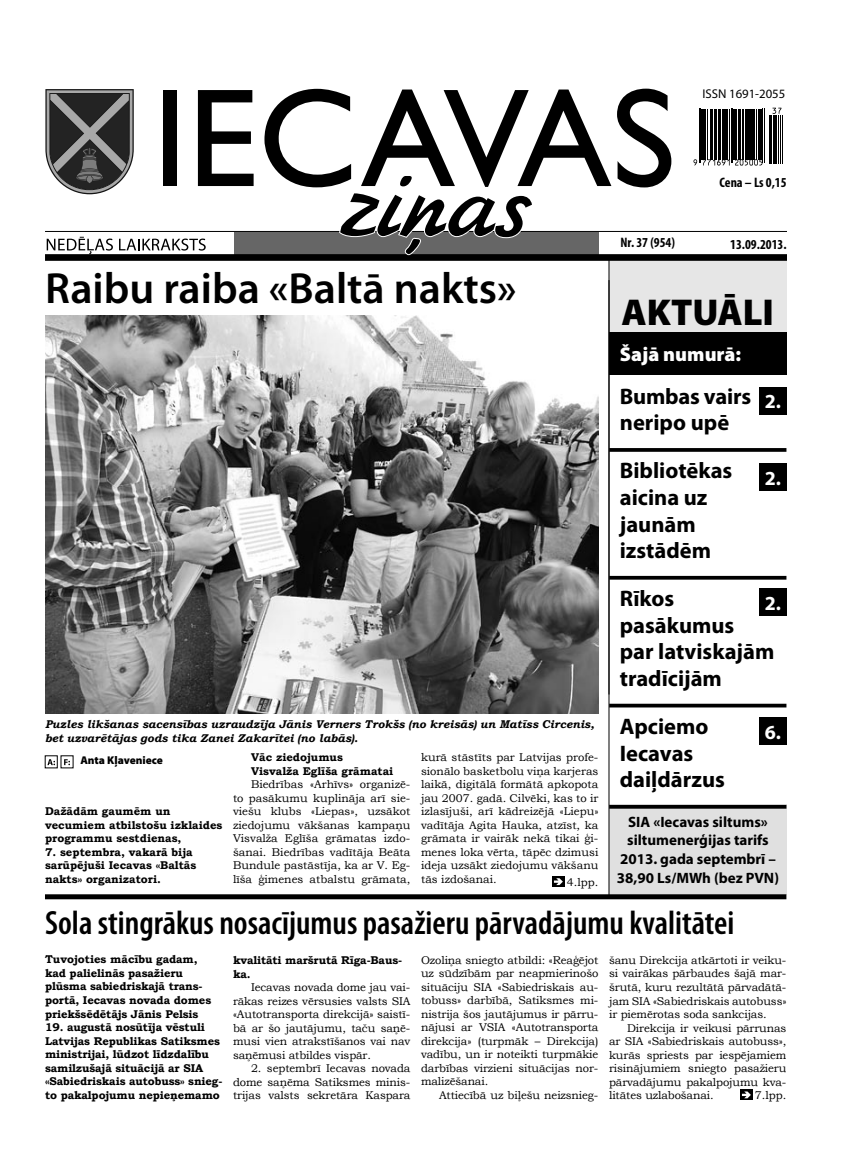
<style>
.page{position:relative;width:851px;height:1170px;background:#fff}
.page>*{position:absolute;margin:0;border:0;box-sizing:border-box;transform-origin:0 0}
.t1{font:600 43.75px "Myriad Pro";color:#000}
.t2{font:900 37.5px "Myriad Pro";color:#000}
.t3{font:600 condensed 33.75px "Myriad Pro";color:#000}
.t4{font:700 22.5px/26.6px "Myriad Pro";color:#000}
.t5{font:900 20px "Myriad Pro";color:#fff}
.t6{font:700 20px "Myriad Pro";color:#fff}
.t7{font:700 15px/18.8px "Myriad Pro";color:#000;text-align:center}
.t8{font:700 condensed 13.75px "Myriad Pro";color:#000}
.t9{font:12.75px "Myriad Pro";color:#000}
.t10{font:11.25px/13.5px "Bookman Old Style";letter-spacing:-.01em;color:#000;text-align:justify}
.t11{font:700 11.25px/13.5px "Bookman Old Style";letter-spacing:-.01em;color:#000}
.t12{font:italic 700 11.25px/13.5px "Bookman Old Style";color:#000}
.t13{font:900 11.25px "Myriad Pro";color:#000}
</style>
<div class="page">
<div style="left:609px;top:804px;width:177px;height:90px;background:#e0e0e0"></div>
<div style="left:234px;top:232px;width:364px;height:22px;background:#666"></div>
<hr style="left:45px;top:231px;width:741px;height:1px;background:#000">
<div style="left:45px;top:254px;width:741px;height:7px;background:#000"></div>
<svg style="left:47px;top:237px;width:66px;height:17px"></svg>
<svg style="left:119px;top:238px;width:87px;height:12px"></svg>
<div style="left:163px;top:90px;width:13px;height:96px;background:#000"></div>
<svg style="left:198px;top:90px;width:55px;height:96px"></svg>
<svg style="left:617px;top:89px;width:54px;height:98px"></svg>
<svg style="left:264px;top:89px;width:347px;height:167px"></svg>
<svg style="left:45px;top:89px;width:89px;height:105px;background:#5d5d5d"></svg>
<svg style="left:609px;top:448px;width:177px;height:4px"></svg>
<hr style="left:609px;top:576px;width:177px;height:3px;background:#000">
<svg style="left:609px;top:703px;width:177px;height:4px"></svg>
<svg style="left:609px;top:804px;width:177px;height:4px"></svg>
<div style="left:609px;top:261px;width:177px;height:71px;background:#e6e6e6"></div>
<div style="left:609px;top:332px;width:177px;height:42px;background:#000"></div>
<div style="left:759px;top:387px;width:27px;height:27px;background:#000"></div>
<hr style="left:608px;top:280px;width:1px;height:617px;background:#000">
<hr style="left:699px;top:109px;width:1px;height:54px;background:#000">
<hr style="left:700px;top:109px;width:1px;height:54px;background:#000">
<hr style="left:701px;top:109px;width:2px;height:51px;background:#000">
<hr style="left:704px;top:109px;width:1px;height:51px;background:#000">
<hr style="left:707px;top:109px;width:1px;height:51px;background:#000">
<hr style="left:710px;top:109px;width:1px;height:51px;background:#000">
<hr style="left:711px;top:109px;width:1px;height:51px;background:#000">
<hr style="left:714px;top:109px;width:1px;height:51px;background:#000">
<hr style="left:716px;top:109px;width:1px;height:51px;background:#000">
<hr style="left:717px;top:109px;width:3px;height:51px;background:#000">
<hr style="left:721px;top:109px;width:1px;height:51px;background:#000">
<hr style="left:723px;top:109px;width:2px;height:51px;background:#000">
<svg style="left:693px;top:159px;width:36px;height:6px"></svg>
<hr style="left:726px;top:109px;width:2px;height:51px;background:#000">
<hr style="left:729px;top:109px;width:1px;height:51px;background:#000">
<hr style="left:730px;top:109px;width:1px;height:54px;background:#000">
<hr style="left:732px;top:109px;width:1px;height:54px;background:#000">
<hr style="left:733px;top:109px;width:1px;height:51px;background:#000">
<hr style="left:735px;top:109px;width:2px;height:51px;background:#000">
<hr style="left:738px;top:109px;width:2px;height:51px;background:#000">
<hr style="left:741px;top:109px;width:1px;height:51px;background:#000">
<hr style="left:743px;top:109px;width:1px;height:51px;background:#000">
<hr style="left:745px;top:109px;width:2px;height:51px;background:#000">
<hr style="left:748px;top:109px;width:2px;height:51px;background:#000">
<hr style="left:751px;top:109px;width:1px;height:51px;background:#000">
<hr style="left:752px;top:109px;width:2px;height:51px;background:#000">
<hr style="left:756px;top:109px;width:1px;height:51px;background:#000">
<svg style="left:735px;top:159px;width:27px;height:6px"></svg>
<hr style="left:757px;top:109px;width:1px;height:51px;background:#000">
<hr style="left:759px;top:109px;width:2px;height:51px;background:#000">
<hr style="left:762px;top:109px;width:1px;height:54px;background:#000">
<hr style="left:763px;top:109px;width:1px;height:54px;background:#000">
<hr style="left:769px;top:115px;width:1px;height:48px;background:#000">
<hr style="left:770px;top:115px;width:2px;height:48px;background:#000">
<hr style="left:772px;top:115px;width:3px;height:48px;background:#000">
<hr style="left:776px;top:115px;width:1px;height:48px;background:#000">
<hr style="left:777px;top:115px;width:1px;height:48px;background:#000">
<svg style="left:772px;top:108px;width:9px;height:6px"></svg>
<hr style="left:779px;top:115px;width:1px;height:48px;background:#000">
<hr style="left:782px;top:115px;width:1px;height:48px;background:#000">
<div style="left:45px;top:894px;width:741px;height:5px;background:#000"></div>
<div style="left:759px;top:463px;width:27px;height:27px;background:#000"></div>
<div style="left:759px;top:589px;width:27px;height:27px;background:#000"></div>
<div style="left:759px;top:717px;width:27px;height:27px;background:#000"></div>
<hr style="left:608px;top:259px;width:1px;height:435px;background:#000">
<svg style="left:740px;top:1089px;width:12px;height:11px"></svg>
<svg style="left:741px;top:1091px;width:9px;height:7px"></svg>
<svg style="left:47px;top:759px;width:8px;height:6px"></svg>
<svg style="left:64px;top:759px;width:6px;height:6px"></svg>
<img style="left:45px;top:315px;width:553px;height:398px">
<div style="left:552px;top:876px;width:12px;height:10px;background:#000"></div>
<svg style="left:554px;top:878px;width:8px;height:7px"></svg>
<p class="t9" style="left:702px;top:86px;width:84px">ISSN 1691-2055</p>
<p class="t8" style="left:719px;top:174px;width:69px">Cena – Ls 0,15</p>
<p class="t8" style="left:620px;top:234px;width:56px">Nr. 37 (954)</p>
<p class="t8" style="left:730px;top:235px;width:58px">13.09.2013.</p>
<h1 class="t1" style="left:45px;top:260px;width:473px">Raibu raiba «Baltā nakts»</h1>
<h2 class="t2" style="left:621px;top:287px;width:154px">AKTUĀLI</h2>
<h3 class="t5" style="left:619px;top:340px;width:123px">Šajā numurā:</h3>
<h3 class="t6" style="left:764px;top:388px;width:18px">2.</h3>
<h3 class="t4" style="left:619px;top:382px;width:133px">Bumbas vairs neripo upē</h3>
<h3 class="t4" style="left:619px;top:456px;width:114px">Bibliotēkas aicina uz jaunām izstādēm</h3>
<h3 class="t4" style="left:619px;top:584px;width:156px">Rīkos pasākumus<br>par latviskajām tradīcijām</h3>
<h3 class="t4" style="left:619px;top:712px;width:107px">Apciemo<br>Iecavas daiļdārzus</h3>
<h3 class="t6" style="left:764px;top:465px;width:18px">2.</h3>
<h3 class="t6" style="left:764px;top:590px;width:18px">2.</h3>
<p class="t12" style="left:45px;top:717px;width:550px">Puzles likšanas sacensības uzraudzīja Jānis Verners Trokšs (no kreisās) un Matīss Circenis, bet uzvarētājas gods tika Zanei Zakarītei (no labās).</p>
<h3 class="t6" style="left:764px;top:719px;width:18px">6.</h3>
<p class="t10" style="left:421px;top:750px;width:179px">kurā stāstīts par Latvijas profe&shy;sionālo basketbolu viņa karjeras laikā, digitālā formātā apkopota jau 2007. gadā. Cilvēki, kas to ir izlasījuši, arī kādreizējā «Liepu» vadītāja Agita Hauka, atzīst, ka grāmata ir vairāk nekā tikai ģi&shy;menes loka vērta, tāpēc dzimusi ideja uzsākt ziedojumu vākšanu tās izdošanai.</p>
<p class="t11" style="left:251px;top:750px;width:144px">Vāc ziedojumus<br>Visvalža Eglīša grāmatai</p>
<p class="t10" style="left:233px;top:777px;width:179px;text-indent:18px">Biedrības «Arhīvs» organizē&shy;to pasākumu kuplināja arī sie&shy;viešu klubs «Liepas», uzsākot ziedojumu vākšanas kampaņu Visvalža Eglīša grāmatas izdo&shy;šanai. Biedrības vadītāja Beāta Bundule pastāstīja, ka ar V. Eg&shy;līša ģimenes atbalstu grāmata,</p>
<p class="t13" style="left:80px;top:752px;width:84px">Anta Kļaveniece</p>
<p class="t11" style="left:45px;top:804px;width:179px">Dažādām gaumēm un vecumiem atbilstošu izklaides programmu sestdienas,</p>
<p class="t11" style="left:45px;top:845px;width:153px">7. septembra, vakarā bija sarūpējuši Iecavas «Baltās nakts» organizatori.</p>
<h3 class="t3" style="left:45px;top:901px;width:690px">Sola stingrākus nosacījumus pasažieru pārvadājumu kvalitātei</h3>
<h3 class="t7" style="left:617px;top:811px;width:164px">SIA «Iecavas siltums» siltumenerģijas tarifs<br>2013. gada septembrī –<br>38,90 Ls/MWh (bez PVN)</h3>
<p class="t10" style="left:567px;top:875px;width:33px">4.lpp.</p>
<p class="t11" style="left:45px;top:952px;width:168px">Tuvojoties mācību gadam, kad palielinās pasažieru plūsma sabiedriskajā trans&shy;portā, Iecavas novada domes priekšsēdētājs Jānis Pelsis</p>
<p class="t11" style="left:45px;top:1020px;width:179px">19. augustā nosūtīja vēstuli<br>Latvijas Republikas Satiksmes ministrijai, lūdzot līdzdalību samilzušajā situācijā ar SIA «Sabiedriskais autobuss» snieg&shy;to pakalpojumu nepieņemamo</p>
<p class="t11" style="left:233px;top:953px;width:170px">kvalitāti maršrutā Rīga-Baus&shy;ka.</p>
<p class="t10" style="left:233px;top:980px;width:179px;text-indent:18px">Iecavas novada dome jau vai&shy;rākas reizes vērsusies valsts SIA «Autotransporta direkcijā» saistī&shy;bā ar šo jautājumu, taču saņē&shy;musi vien atrakstīšanos vai nav saņēmusi atbildes vispār.</p>
<p class="t10" style="left:233px;top:1061px;width:179px;text-indent:18px">2. septembrī Iecavas novada dome saņēma Satiksmes minis&shy;trijas valsts sekretāra Kaspara</p>
<p class="t10" style="left:421px;top:952px;width:179px">Ozoliņa sniegto atbildi: «Reaģējot uz sūdzībām par neapmierinošo situāciju SIA «Sabiedriskais au&shy;tobuss» darbībā, Satiksmes mi&shy;nistrija šos jautājumus ir pārru&shy;nājusi ar VSIA «Autotransporta direkcija» (turpmāk – Direkcija) vadību, un ir noteikti turpmākie darbības virzieni situācijas nor&shy;malizēšanai.</p>
<p class="t10" style="left:439px;top:1087px;width:161px">Attiecībā uz biļešu neizsnieg-</p>
<p class="t10" style="left:609px;top:953px;width:179px">šanu Direkcija atkārtoti ir veiku&shy;si vairākas pārbaudes šajā mar&shy;šrutā, kuru rezultātā pārvadātā&shy;jam SIA «Sabiedriskais autobuss» ir piemērotas soda sankcijas.</p>
<p class="t10" style="left:609px;top:1020px;width:179px;text-indent:18px">Direkcija ir veikusi pārrunas ar SIA «Sabiedriskais autobuss», kurās spriests par iespējamiem risinājumiem sniegto pasažieru pārvadājumu pakalpojumu kva&shy;litātes uzlabošanai.</p>
<p class="t10" style="left:754px;top:1088px;width:33px">7.lpp.</p>
</div>
